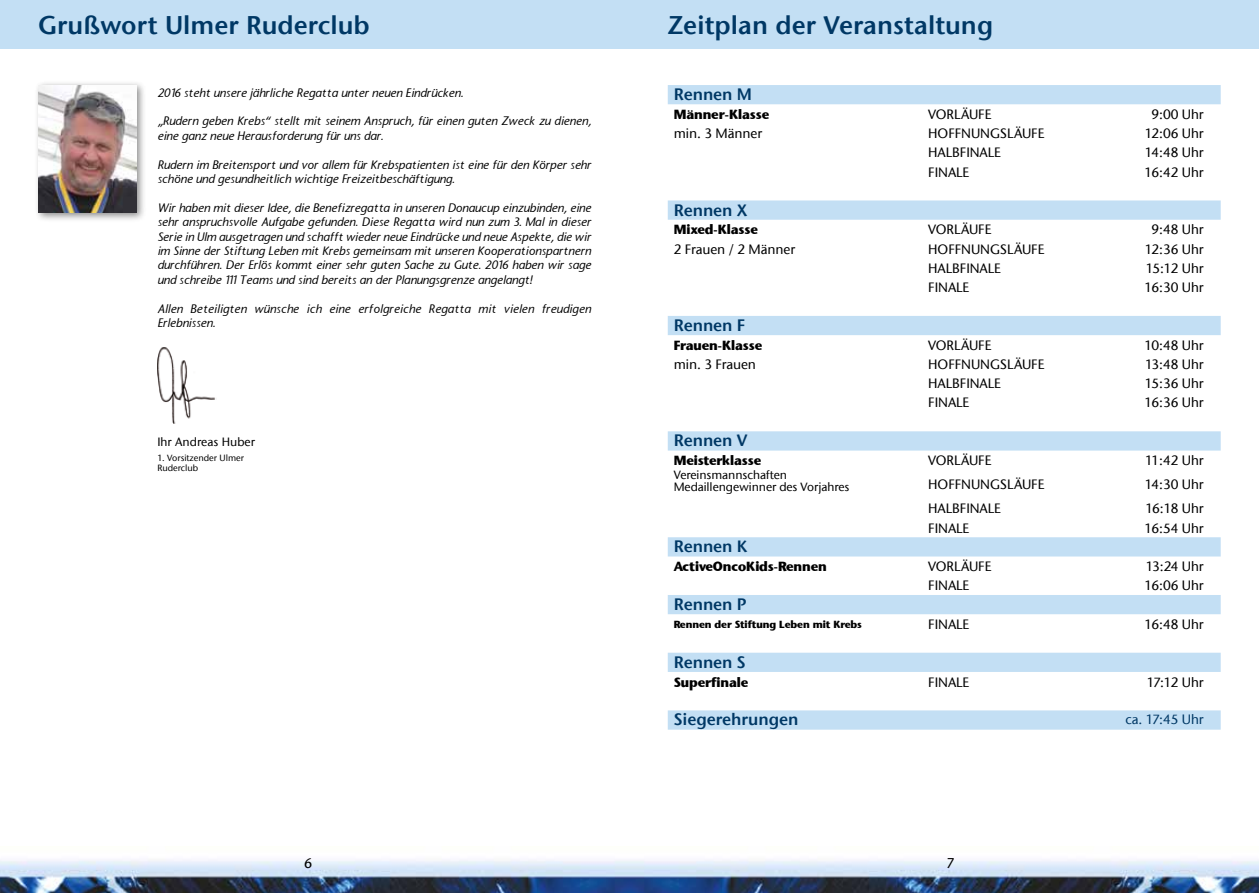
<style>
.page{position:relative;width:1259px;height:893px;background:#fff}
.page>*{position:absolute;margin:0;border:0;box-sizing:border-box;transform-origin:0 0}
.t1{font:25.5px "ITC Stone Sans Com Semi";color:#003865}
.t2{font:16.5px "ITC Stone Sans Com Semi";letter-spacing:-.005em;color:#003865}
.t3{font:500 13.5px "ITC Stone Sans Com";letter-spacing:-.005em;color:#000}
.t4{font:700 13.5px "Stone Sans";letter-spacing:-.005em;color:#000}
.t5{font:500 13.5px "ITC Stone Sans Com";letter-spacing:-.005em;color:#003865}
.t6{font:500 13.5px "Stone Sans";color:#000}
.t7{font:italic 500 12px/14.4px "Stone Sans";color:#000}
.t8{font:500 12px/12px "ITC Stone Sans Com";letter-spacing:-.005em;color:#000}
.t9{font:700 10.5px "Stone Sans";letter-spacing:-.005em;color:#000}
.t10{font:500 9px/10.5px "ITC Stone Sans Com";color:#000}
</style>
<div class="page">
<div style="left:0;top:0;width:1259px;height:49px;background:#c3dff4"></div>
<img style="left:0;top:860px;width:1259px;height:33px">
<div style="left:34px;top:81px;width:112px;height:142px;background:#000;opacity:.45"></div>
<img style="left:38px;top:85px;width:98px;height:128px">
<svg style="left:668px;top:85px;width:552px;height:645px"></svg>
<img style="left:157px;top:347px;width:58px;height:77px">
<h1 class="t1" style="left:38px;top:9px;width:333px">Grußwort Ulmer Ruderclub</h1>
<p class="t7" style="left:157px;top:85px;width:307px">2016 steht unsere jährliche Regatta unter neuen Eindrücken.</p>
<p class="t7" style="left:157px;top:114px;width:435px">„Rudern geben Krebs“ stellt mit seinem Anspruch, für einen guten Zweck zu dienen, eine ganz neue Herausforderung für uns dar.</p>
<p class="t7" style="left:157px;top:157px;width:435px">Rudern im Breitensport und vor allem für Krebspatienten ist eine für den Körper sehr schöne und gesundheitlich wichtige Freizeitbeschäftigung.</p>
<p class="t7" style="left:157px;top:200px;width:435px;text-align:justify">Wir haben mit dieser Idee, die Benefizregatta in unseren Donaucup einzubinden, eine sehr anspruchsvolle Aufgabe gefunden. Diese Regatta wird nun zum 3. Mal in dieser Serie in Ulm ausgetragen und schafft wieder neue Eindrücke und neue Aspekte, die wir im Sinne der Stiftung Leben mit Krebs gemeinsam mit unseren Kooperationspartnern durchführen. Der Erlös kommt einer sehr guten Sache zu Gute. 2016 haben wir sage und schreibe 111 Teams und sind bereits an der Planungsgrenze angelangt!</p>
<p class="t7" style="left:157px;top:301px;width:435px">Allen Beteiligten wünsche ich eine erfolgreiche Regatta mit vielen freudigen<br>Erlebnissen.</p>
<p class="t8" style="left:157px;top:436px;width:99px">Ihr Andreas Huber</p>
<p class="t10" style="left:157px;top:452px;width:88px">1. Vorsitzender Ulmer<br>Ruderclub</p>
<h1 class="t1" style="left:668px;top:9px;width:327px">Zeitplan der Veranstaltung</h1>
<h2 class="t2" style="left:674px;top:84px;width:80px">Rennen M</h2>
<p class="t4" style="left:674px;top:106px;width:97px">Männer-Klasse</p>
<p class="t3" style="left:928px;top:106px;width:17px">Vorl</p>
<p class="t3" style="left:961px;top:106px;width:32px">äuf e</p>
<p class="t3" style="left:1151px;top:106px;width:54px">9:00 Uhr</p>
<p class="t3" style="left:674px;top:125px;width:90px">min. 3 Männer</p>
<p class="t3" style="left:928px;top:125px;width:71px">HoffnungslÄuf</p>
<p class="t3" style="left:1037px;top:125px;width:8px">e</p>
<p class="t3" style="left:1144px;top:125px;width:60px">12:06 Uhr</p>
<p class="t3" style="left:928px;top:144px;width:17px">Halbfi</p>
<p class="t3" style="left:970px;top:144px;width:33px">nale</p>
<p class="t3" style="left:1144px;top:144px;width:60px">14:48 Uhr</p>
<p class="t3" style="left:928px;top:164px;width:43px">finale</p>
<p class="t3" style="left:1144px;top:164px;width:61px">16:42 Uhr</p>
<h2 class="t2" style="left:674px;top:200px;width:75px">Rennen X</h2>
<p class="t4" style="left:674px;top:221px;width:86px">Mixed-Klasse</p>
<p class="t3" style="left:928px;top:221px;width:17px">Vorl</p>
<p class="t3" style="left:961px;top:221px;width:32px">äuf e</p>
<p class="t3" style="left:1151px;top:221px;width:54px">9:48 Uhr</p>
<p class="t3" style="left:674px;top:241px;width:123px">2 Frauen / 2 Männer</p>
<p class="t3" style="left:928px;top:241px;width:118px">Hoffnungsläufe</p>
<p class="t3" style="left:1144px;top:241px;width:60px">12:36 Uhr</p>
<p class="t3" style="left:928px;top:260px;width:17px">Halbfi</p>
<p class="t3" style="left:970px;top:260px;width:33px">nale</p>
<p class="t3" style="left:1145px;top:260px;width:59px">15:12 Uhr</p>
<p class="t3" style="left:928px;top:279px;width:43px">finale</p>
<p class="t3" style="left:1144px;top:279px;width:61px">16:30 Uhr</p>
<h2 class="t2" style="left:674px;top:315px;width:73px">Rennen F</h2>
<p class="t4" style="left:674px;top:337px;width:90px">Frauen-Klasse</p>
<p class="t3" style="left:928px;top:337px;width:17px">Vorl</p>
<p class="t3" style="left:961px;top:337px;width:32px">äuf e</p>
<p class="t3" style="left:1144px;top:337px;width:61px">10:48 Uhr</p>
<p class="t3" style="left:674px;top:356px;width:84px">min. 3 Frauen</p>
<p class="t3" style="left:928px;top:356px;width:118px">Hoffnungsläufe</p>
<p class="t3" style="left:1145px;top:356px;width:60px">13:48 Uhr</p>
<p class="t3" style="left:928px;top:375px;width:17px">Halbfi</p>
<p class="t3" style="left:970px;top:375px;width:33px">nale</p>
<p class="t3" style="left:1144px;top:375px;width:60px">15:36 Uhr</p>
<p class="t3" style="left:928px;top:395px;width:43px">finale</p>
<p class="t3" style="left:1144px;top:395px;width:61px">16:36 Uhr</p>
<h2 class="t2" style="left:674px;top:430px;width:75px">Rennen V</h2>
<p class="t4" style="left:674px;top:452px;width:89px">Meisterklasse</p>
<p class="t3" style="left:928px;top:452px;width:17px">Vorl</p>
<p class="t3" style="left:961px;top:452px;width:32px">äuf e</p>
<p class="t3" style="left:1145px;top:452px;width:60px">11:42 Uhr</p>
<p class="t8" style="left:674px;top:468px;width:177px">Vereinsmannschaften<br>Medaillengewinner des Vorjahres</p>
<p class="t3" style="left:928px;top:476px;width:118px">Hoffnungsläufe</p>
<p class="t3" style="left:1144px;top:476px;width:60px">14:30 Uhr</p>
<p class="t3" style="left:928px;top:500px;width:17px">Halbfi</p>
<p class="t3" style="left:970px;top:500px;width:33px">nale</p>
<p class="t3" style="left:1145px;top:500px;width:60px">16:18 Uhr</p>
<p class="t3" style="left:928px;top:520px;width:41px">FINALE</p>
<p class="t3" style="left:1144px;top:520px;width:61px">16:54 Uhr</p>
<h2 class="t2" style="left:674px;top:536px;width:75px">Rennen K</h2>
<p class="t4" style="left:674px;top:558px;width:155px">ActiveOncoKids-Rennen</p>
<p class="t3" style="left:928px;top:558px;width:17px">Vorl</p>
<p class="t3" style="left:961px;top:558px;width:32px">äuf e</p>
<p class="t3" style="left:1145px;top:558px;width:60px">13:24 Uhr</p>
<p class="t3" style="left:928px;top:577px;width:43px">Finale</p>
<p class="t3" style="left:1144px;top:577px;width:61px">16:06 Uhr</p>
<h2 class="t2" style="left:674px;top:594px;width:74px">Rennen P</h2>
<p class="t9" style="left:674px;top:617px;width:190px">Rennen der Stiftung Leben mit Krebs</p>
<p class="t3" style="left:928px;top:616px;width:43px">Finale</p>
<p class="t3" style="left:1144px;top:616px;width:61px">16:48 Uhr</p>
<h2 class="t2" style="left:674px;top:652px;width:74px">Rennen S</h2>
<p class="t4" style="left:674px;top:673px;width:76px">Superfinale</p>
<p class="t3" style="left:928px;top:674px;width:43px">Finale</p>
<p class="t3" style="left:1146px;top:674px;width:58px">17:12 Uhr</p>
<h2 class="t2" style="left:674px;top:709px;width:126px">Siegerehrungen</h2>
<p class="t5" style="left:1125px;top:711px;width:80px">ca. 17:45 Uhr</p>
<p class="t6" style="left:304px;top:855px;width:10px">6</p>
<p class="t6" style="left:946px;top:855px;width:9px">7</p>
</div>
